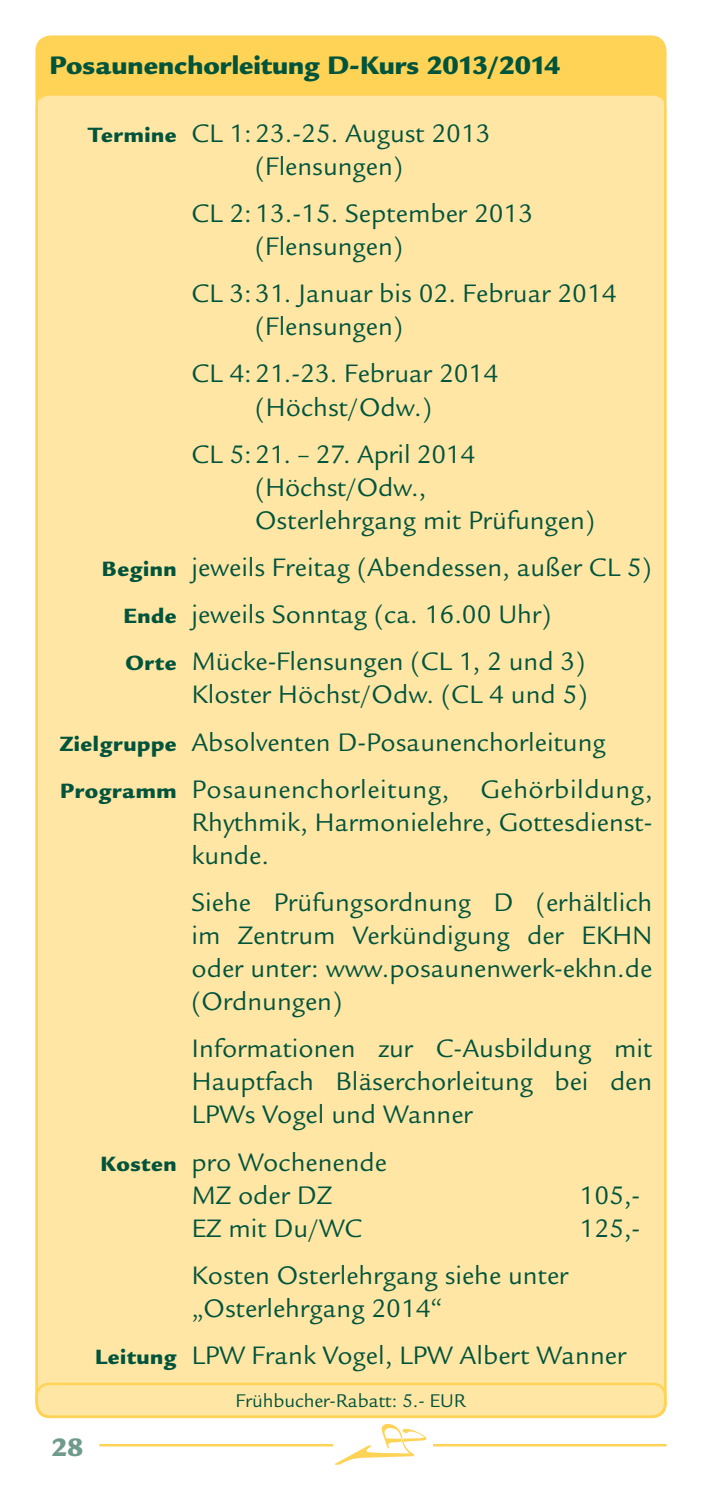
<style>
.page{position:relative;width:702px;height:1489px;background:#fff}
.page>*{position:absolute;margin:0;border:0;box-sizing:border-box;transform-origin:0 0}
.t1{font:27.5px/33px "Legacy Sans";color:#00543c}
.t2{font:900 27.5px "Legacy Sans";color:#00543c}
.t3{font:900 27.5px "Legacy Sans";color:#709b8b}
.t4{font:20px "Legacy Sans";letter-spacing:-.005em;color:#00543c}
.s1{font-weight:900;font-size:22.5px}
</style>
<div class="page">
<div style="left:37px;top:37px;width:628px;height:1379px;background:#fed356;border-radius:14px"></div>
<div style="left:35px;top:96px;width:631px;height:1320px;background:#ffe6a4;border-radius:14px"></div>
<div style="left:35px;top:1382px;width:631px;height:35px;border:2px solid #fed356;border-radius:12px"></div>
<hr style="left:99px;top:1443px;width:567px;height:3px;background:#fed356">
<div style="left:333px;top:1438px;width:99px;height:20px;background:#fff"></div>
<svg style="left:335px;top:1424px;width:91px;height:40px"></svg>
<p class="t2" style="left:50px;top:49px;width:512px">Posaunenchorleitung D-Kurs 2013/2014</p>
<p class="t1" style="left:255px;top:117px;width:237px;text-indent:-167px"><span class="s1">Termine</span> CL 1:23.-25. August 2013 (Flensungen)</p>
<p class="t1" style="left:255px;top:197px;width:279px;text-indent:-64px">CL 2:13.-15. September 2013 (Flensungen)</p>
<p class="t1" style="left:255px;top:277px;width:363px;text-indent:-64px">CL 3:31. Januar bis 02. Februar 2014 (Flensungen)</p>
<p class="t1" style="left:191px;top:357px;width:308px;text-align:center">CL 4:21.-23. Februar 2014 (Höchst/Odw.)</p>
<p class="t1" style="left:255px;top:438px;width:341px;text-indent:-64px">CL 5:21. – 27. April 2014 (Höchst/Odw.,<br>Osterlehrgang mit Prüfungen)</p>
<p class="t1" style="left:123px;top:544px;width:530px;line-height:47.2px;text-indent:-21px"><span class="s1">Beginn</span> jeweils Freitag (Abendessen, außer CL 5)<br><span class="s1">Ende</span> jeweils Sonntag (ca. 16.00 Uhr)<br><span class="s1">Orte</span> Mücke-Flensungen (CL 1, 2 und 3)</p>
<p class="t1" style="left:60px;top:671px;width:594px;line-height:47.2px;text-indent:132px">Kloster Höchst/Odw. (CL 4 und 5)<br><span class="s1">Zielgruppe</span> Absolventen D-Posaunenchorleitung<br><span class="s1">Programm</span> Posaunenchorleitung, Gehörbildung,</p>
<p class="t1" style="left:191px;top:805px;width:460px">Rhythmik, Harmonielehre, Gottesdienst&shy;kunde.</p>
<p class="t1" style="left:191px;top:886px;width:462px;text-align:justify">Siehe Prüfungsordnung D (erhältlich im Zentrum Verkündigung der EKHN oder unter: www.posaunenwerk-ekhn.de (Ordnungen)</p>
<p class="t1" style="left:191px;top:1032px;width:462px;text-align:justify">Informationen zur C-Ausbildung mit Hauptfach Bläserchorleitung bei den LPWs Vogel und Wanner</p>
<p class="t1" style="left:191px;top:1145px;width:197px;text-indent:-91px"><span class="s1">Kosten</span> pro Wochenende<br>MZ oder DZ</p>
<p class="t1" style="left:579px;top:1178px;width:62px">105,-</p>
<p class="t1" style="left:191px;top:1211px;width:172px">EZ mit Du/WC</p>
<p class="t1" style="left:579px;top:1211px;width:62px">125,-</p>
<p class="t1" style="left:191px;top:1258px;width:378px">Kosten Osterlehrgang siehe unter „Osterlehrgang 2014“</p>
<p class="t1" style="left:95px;top:1338px;width:532px"><span class="s1">Leitung</span> LPW Frank Vogel, LPW Albert Wanner</p>
<p class="t3" style="left:52px;top:1430px;width:33px">28</p>
<p class="t4" style="left:236px;top:1389px;width:231px">Frühbucher-Rabatt: 5.- EUR</p>
</div>
